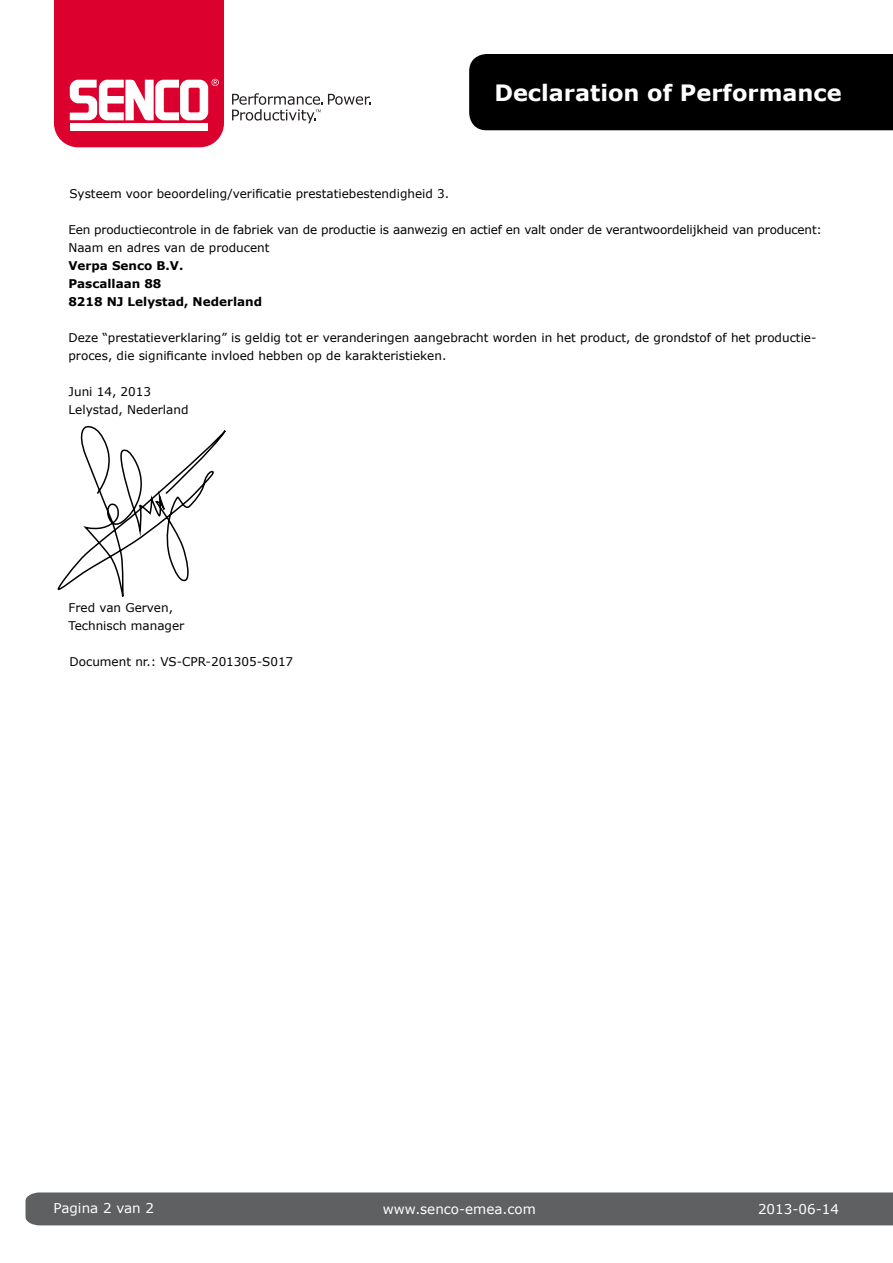
<style>
.page{position:relative;width:893px;height:1263px;background:#fff}
.page>*{position:absolute;margin:0;border:0;box-sizing:border-box;transform-origin:0 0}
.t1{font:700 22.5px "Verdana";color:#fff}
.t2{font:13.5px "Verdana";color:#fff}
.t3{font:12px/18px "Verdana";color:#000}
.t4{font:700 12px/18px "Verdana";color:#000}
</style>
<div class="page">
<div style="left:469px;top:54px;width:424px;height:76px;background:#000"></div>
<svg style="left:232px;top:93px;width:139px;height:30px"></svg>
<svg style="left:54px;top:0;width:170px;height:147px"></svg>
<div style="left:26px;top:1192px;width:867px;height:33px;background:#5f6062"></div>
<svg style="left:57px;top:426px;width:169px;height:171px"></svg>
<p class="t3" style="left:70px;top:185px;width:381px">Systeem voor beoordeling/verificatie prestatiebestendigheid 3.</p>
<h1 class="t1" style="left:494px;top:77px;width:349px">Declaration of Performance</h1>
<p class="t3" style="left:68px;top:221px;width:755px">Een productiecontrole in de fabriek van de productie is aanwezig en actief en valt onder de verantwoordelijkheid van producent:</p>
<p class="t3" style="left:68px;top:239px;width:203px">Naam en adres van de producent</p>
<p class="t4" style="left:68px;top:256px;width:195px">Verpa Senco B.V.<br>Pascallaan 88<br>8218 NJ Lelystad, Nederland</p>
<p class="t3" style="left:68px;top:329px;width:749px">Deze “prestatieverklaring” is geldig tot er veranderingen aangebracht worden in het product, de grondstof of het productie&shy;proces, die significante invloed hebben op de karakteristieken.</p>
<p class="t3" style="left:69px;top:383px;width:121px">Juni 14, 2013<br>Lelystad, Nederland</p>
<p class="t3" style="left:69px;top:599px;width:117px">Fred van Gerven,<br>Technisch manager</p>
<p class="t3" style="left:70px;top:653px;width:225px">Document nr.: VS-CPR-201305-S017</p>
<p class="t2" style="left:54px;top:1198px;width:102px">Pagina 2 van 2</p>
<p class="t2" style="left:383px;top:1200px;width:155px">www.senco-emea.com</p>
<p class="t2" style="left:758px;top:1200px;width:82px">2013-06-14</p>
</div>
